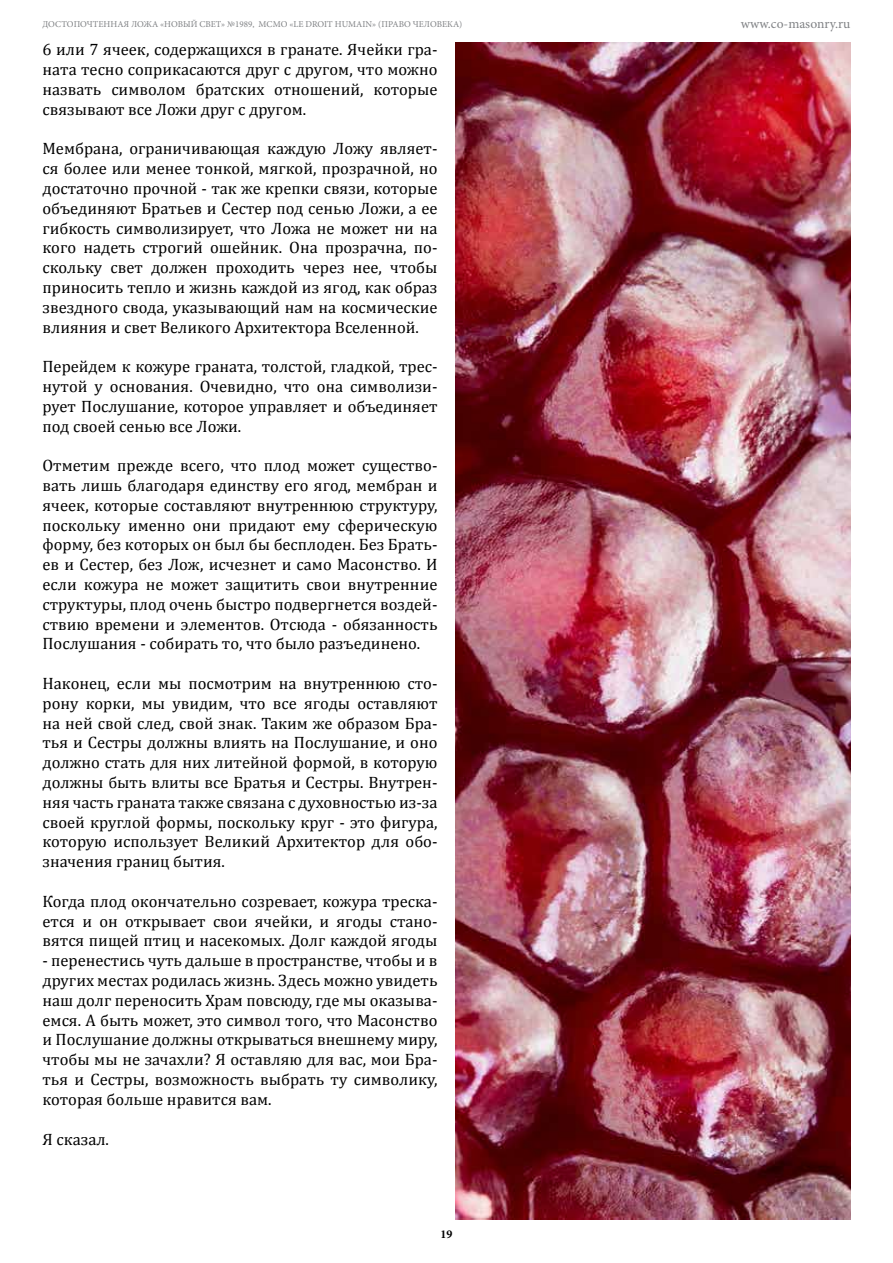
<style>
.page{position:relative;width:893px;height:1263px;background:#fff}
.page>*{position:absolute;margin:0;border:0;box-sizing:border-box;transform-origin:0 0}
.t1{font:16.5px/19.8px "Cambria";color:#000;text-align:justify}
.t2{font:13.5px "Minion Pro";letter-spacing:.005em;color:#808285}
.t3{font:700 12px "Minion Pro";color:#000}
.t4{font:9px "Minion Pro";color:#808285}
</style>
<div class="page">
<img style="left:455px;top:43px;width:395px;height:1177px">
<p class="t4" style="left:43px;top:18px;width:421px">ДОСТОПОЧТЕННАЯ ЛОЖА «НОВЫЙ СВЕТ» №1989, МСМО «LE DROIT HUMAIN» (ПРАВО ЧЕЛОВЕКА)</p>
<p class="t2" style="left:741px;top:15px;width:111px">www.co-masonry.ru</p>
<p class="t1" style="left:43px;top:40px;width:396px">6 или 7 ячеек, содержащихся в гранате. Ячейки гра&shy;ната тесно соприкасаются друг с другом, что можно назвать символом братских отношений, которые связывают все Ложи друг с другом.</p>
<p class="t1" style="left:43px;top:139px;width:396px">Мембрана, ограничивающая каждую Ложу являет&shy;ся более или менее тонкой, мягкой, прозрачной, но достаточно прочной - так же крепки связи, которые объединяют Братьев и Сестер под сенью Ложи, а ее гибкость символизирует, что Ложа не может ни на кого надеть строгий ошейник. Она прозрачна, по&shy;скольку свет должен проходить через нее, чтобы приносить тепло и жизнь каждой из ягод, как образ звездного свода, указывающий нам на космические влияния и свет Великого Архитектора Вселенной.</p>
<p class="t1" style="left:43px;top:357px;width:396px">Перейдем к кожуре граната, толстой, гладкой, трес&shy;нутой у основания. Очевидно, что она символизи&shy;рует Послушание, которое управляет и объединяет под своей сенью все Ложи.</p>
<p class="t1" style="left:43px;top:456px;width:396px">Отметим прежде всего, что плод может существо&shy;вать лишь благодаря единству его ягод, мембран и ячеек, которые составляют внутреннюю структуру, поскольку именно они придают ему сферическую форму, без которых он был бы бесплоден. Без Брать&shy;ев и Сестер, без Лож, исчезнет и само Масонство. И если кожура не может защитить свои внутренние структуры, плод очень быстро подвергнется воздей&shy;ствию времени и элементов. Отсюда - обязанность Послушания - собирать то, что было разъединено.</p>
<p class="t1" style="left:43px;top:673px;width:396px">Наконец, если мы посмотрим на внутреннюю сто&shy;рону корки, мы увидим, что все ягоды оставляют на ней свой след, свой знак. Таким же образом Бра&shy;тья и Сестры должны влиять на Послушание, и оно должно стать для них литейной формой, в которую должны быть влиты все Братья и Сестры. Внутрен&shy;няя часть граната также связана с духовностью из-за своей круглой формы, поскольку круг - это фигура, которую использует Великий Архитектор для обо&shy;значения границ бытия.</p>
<p class="t1" style="left:43px;top:891px;width:396px">Когда плод окончательно созревает, кожура треска&shy;ется и он открывает свои ячейки, и ягоды стано&shy;вятся пищей птиц и насекомых. Долг каждой ягоды</p>
<p class="t1" style="left:43px;top:951px;width:396px">- перенестись чуть дальше в пространстве, чтобы и в других местах родилась жизнь. Здесь можно увидеть наш долг переносить Храм повсюду, где мы оказыва&shy;емся. А быть может, это символ того, что Масонство и Послушание должны открываться внешнему миру, чтобы мы не зачахли? Я оставляю для вас, мои Бра&shy;тья и Сестры, возможность выбрать ту символику, которая больше нравится вам.</p>
<p class="t1" style="left:43px;top:1129px;width:68px">Я сказал.</p>
<p class="t3" style="left:440px;top:1226px;width:13px">19</p>
</div>
